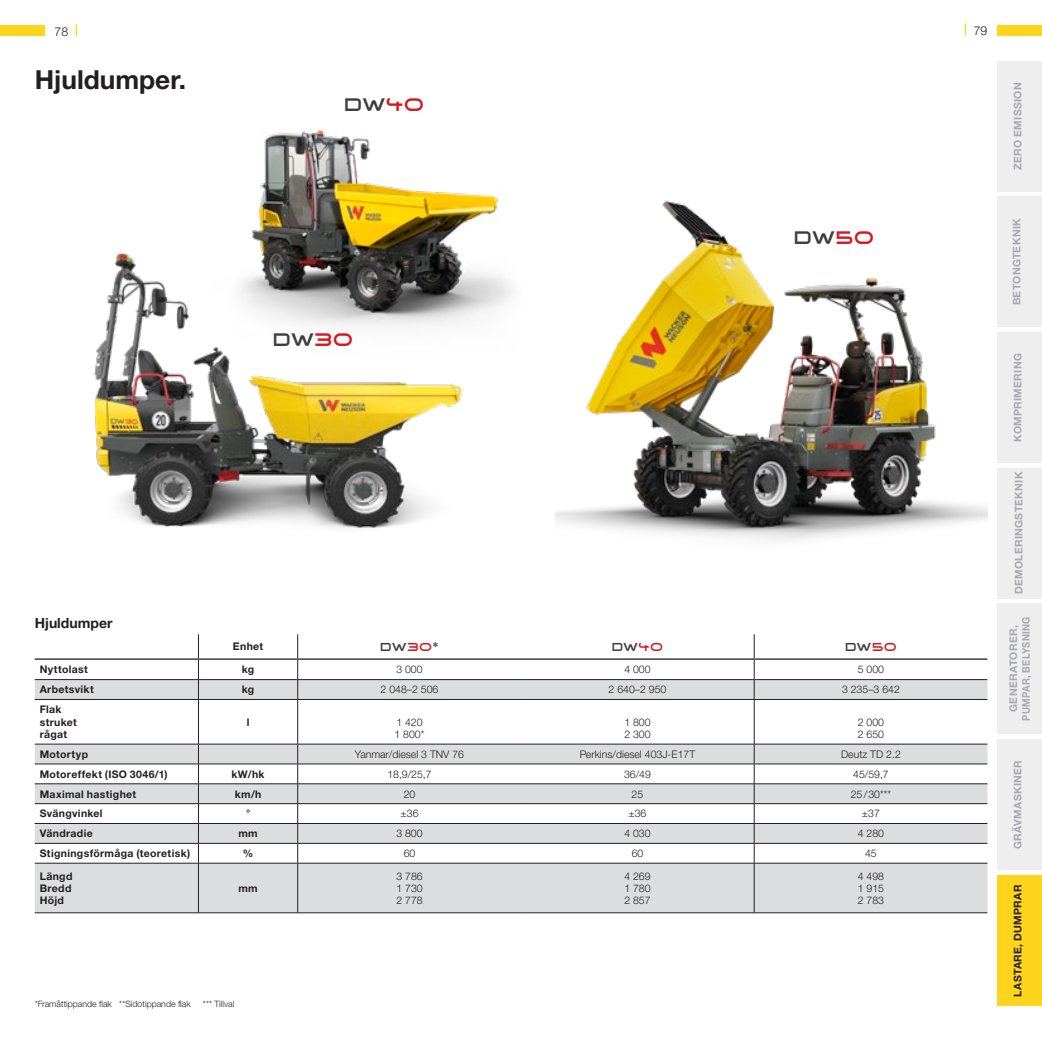
<style>
.page{position:relative;width:1042px;height:1042px;background:#fff}
.page>*{position:absolute;margin:0;border:0;box-sizing:border-box;transform-origin:0 0}
.t1{font:700 26.25px "Helvetica Neue LTW1 G";color:#231f20}
.t2{font:19.25px "Wacker Neuson";color:#3e3e3f}
.t3{font:700 14px "Helvetica Neue LTW1 G";color:#231f20}
.t4{font:12.25px "Wacker Neuson";letter-spacing:.01em;color:#3e3e3f}
.t5{font:300 12.25px "Helvetica Neue LTW1 G";color:#231f20}
.t6{font:300 10.5px/12.2px "Helvetica Neue LTW1 G";color:#231f20}
.t7{font:700 10.5px/12.2px "Helvetica Neue LTW1 G";letter-spacing:.03em;color:#231f20}
.t8{font:700 10.5px/12.6px "Helvetica Neue LTW1 G";letter-spacing:.03em;color:#a8a9ad;text-align:center}
.t9{font:300 8.75px "Helvetica Neue LTW1 G";color:#231f20}
.s1{font-weight:700;color:#fed41d}
.s2{color:#d7171f}
</style>
<div class="page">
<img style="left:251px;top:130px;width:263px;height:182px">
<img style="left:556px;top:200px;width:431px;height:342px">
<img style="left:93px;top:245px;width:393px;height:284px">
<svg style="left:35px;top:680px;width:262px;height:232px;fill:#dcdddf"></svg>
<svg style="left:298px;top:680px;width:689px;height:232px;fill:#dcdddf"></svg>
<hr style="left:35px;top:679px;width:163px;height:1px;background:#231f20">
<hr style="left:198px;top:679px;width:100px;height:1px;background:#231f20">
<svg style="left:198px;top:634px;width:1px;height:65px"></svg>
<hr style="left:298px;top:679px;width:223px;height:1px;background:#231f20">
<svg style="left:297px;top:634px;width:1px;height:65px"></svg>
<hr style="left:521px;top:679px;width:233px;height:1px;background:#231f20">
<hr style="left:754px;top:679px;width:233px;height:1px;background:#231f20">
<svg style="left:754px;top:634px;width:1px;height:65px"></svg>
<hr style="left:35px;top:699px;width:163px;height:1px;background:#231f20">
<hr style="left:198px;top:699px;width:100px;height:1px;background:#231f20">
<hr style="left:198px;top:700px;width:1px;height:44px;background:#231f20">
<hr style="left:298px;top:699px;width:223px;height:1px;background:#231f20">
<hr style="left:297px;top:700px;width:1px;height:44px;background:#231f20">
<hr style="left:521px;top:699px;width:233px;height:1px;background:#231f20">
<hr style="left:754px;top:699px;width:233px;height:1px;background:#231f20">
<hr style="left:754px;top:700px;width:1px;height:44px;background:#231f20">
<hr style="left:35px;top:744px;width:163px;height:1px;background:#231f20">
<hr style="left:198px;top:744px;width:100px;height:1px;background:#231f20">
<hr style="left:298px;top:744px;width:223px;height:1px;background:#231f20">
<hr style="left:521px;top:744px;width:233px;height:1px;background:#231f20">
<hr style="left:754px;top:744px;width:233px;height:1px;background:#231f20">
<hr style="left:35px;top:763px;width:163px;height:1px;background:#231f20">
<hr style="left:198px;top:763px;width:100px;height:1px;background:#231f20">
<hr style="left:298px;top:763px;width:223px;height:1px;background:#231f20">
<hr style="left:521px;top:763px;width:233px;height:1px;background:#231f20">
<hr style="left:754px;top:763px;width:233px;height:1px;background:#231f20">
<hr style="left:35px;top:783px;width:163px;height:1px;background:#231f20">
<hr style="left:198px;top:783px;width:100px;height:1px;background:#231f20">
<hr style="left:298px;top:783px;width:223px;height:1px;background:#231f20">
<hr style="left:521px;top:783px;width:233px;height:1px;background:#231f20">
<hr style="left:754px;top:783px;width:233px;height:1px;background:#231f20">
<hr style="left:35px;top:803px;width:163px;height:1px;background:#231f20">
<hr style="left:198px;top:803px;width:100px;height:1px;background:#231f20">
<hr style="left:298px;top:803px;width:223px;height:1px;background:#231f20">
<hr style="left:521px;top:803px;width:233px;height:1px;background:#231f20">
<hr style="left:754px;top:803px;width:233px;height:1px;background:#231f20">
<hr style="left:35px;top:823px;width:163px;height:1px;background:#231f20">
<hr style="left:198px;top:823px;width:100px;height:1px;background:#231f20">
<hr style="left:298px;top:823px;width:223px;height:1px;background:#231f20">
<hr style="left:521px;top:823px;width:233px;height:1px;background:#231f20">
<hr style="left:754px;top:823px;width:233px;height:1px;background:#231f20">
<hr style="left:35px;top:843px;width:163px;height:1px;background:#231f20">
<hr style="left:198px;top:843px;width:100px;height:1px;background:#231f20">
<svg style="left:198px;top:744px;width:1px;height:119px"></svg>
<hr style="left:298px;top:843px;width:223px;height:1px;background:#231f20">
<svg style="left:297px;top:744px;width:1px;height:119px"></svg>
<hr style="left:521px;top:843px;width:233px;height:1px;background:#231f20">
<hr style="left:754px;top:843px;width:233px;height:1px;background:#231f20">
<svg style="left:754px;top:744px;width:1px;height:119px"></svg>
<hr style="left:35px;top:863px;width:163px;height:1px;background:#231f20">
<hr style="left:198px;top:863px;width:100px;height:1px;background:#231f20">
<hr style="left:198px;top:863px;width:1px;height:49px;background:#231f20">
<hr style="left:298px;top:863px;width:223px;height:1px;background:#231f20">
<hr style="left:297px;top:863px;width:1px;height:49px;background:#231f20">
<hr style="left:521px;top:863px;width:233px;height:1px;background:#231f20">
<hr style="left:754px;top:863px;width:233px;height:1px;background:#231f20">
<hr style="left:754px;top:863px;width:1px;height:49px;background:#231f20">
<hr style="left:35px;top:912px;width:163px;height:1px;background:#231f20">
<hr style="left:198px;top:912px;width:100px;height:1px;background:#231f20">
<hr style="left:298px;top:912px;width:223px;height:1px;background:#231f20">
<hr style="left:521px;top:912px;width:233px;height:1px;background:#231f20">
<hr style="left:754px;top:912px;width:233px;height:1px;background:#231f20">
<hr style="left:35px;top:658px;width:163px;height:2px;background:#231f20">
<hr style="left:198px;top:658px;width:100px;height:2px;background:#231f20">
<hr style="left:298px;top:658px;width:223px;height:2px;background:#231f20">
<hr style="left:521px;top:658px;width:233px;height:2px;background:#231f20">
<hr style="left:754px;top:658px;width:233px;height:2px;background:#231f20">
<div style="left:997px;top:61px;width:45px;height:809px;background:#eeeeef"></div>
<div style="left:0;top:25px;width:45px;height:11px;background:#fed41d"></div>
<div style="left:997px;top:25px;width:45px;height:11px;background:#fed41d"></div>
<div style="left:997px;top:875px;width:45px;height:131px;background:#fed41d"></div>
<p class="t5" style="left:55px;top:24px;width:25px">78 <span class="s1">|</span></p>
<p class="t5" style="left:964px;top:23px;width:25px"><span class="s1">|</span> 79</p>
<h1 class="t1" style="left:35px;top:64px;width:153px">Hjuldumper.</h1>
<h2 class="t2" style="left:344px;top:96px;width:82px">DW<span class="s2">40</span></h2>
<h2 class="t2" style="left:273px;top:331px;width:82px">DW<span class="s2">30</span></h2>
<h2 class="t2" style="left:794px;top:228px;width:82px">DW<span class="s2">50</span></h2>
<h3 class="t3" style="left:35px;top:614px;width:79px">Hjuldumper</h3>
<p class="t7" style="left:233px;top:640px;width:32px">Enhet</p>
<p class="t4" style="left:380px;top:641px;width:60px">DW<span class="s2">30</span>*</p>
<p class="t4" style="left:612px;top:641px;width:53px">DW<span class="s2">40</span></p>
<p class="t4" style="left:845px;top:641px;width:53px">DW<span class="s2">50</span></p>
<p class="t7" style="left:40px;top:663px;width:50px">Nyttolast</p>
<p class="t7" style="left:242px;top:663px;width:14px">kg</p>
<p class="t6" style="left:396px;top:663px;width:28px">3 000</p>
<p class="t6" style="left:624px;top:663px;width:28px">4 000</p>
<p class="t6" style="left:858px;top:663px;width:28px">5 000</p>
<p class="t7" style="left:40px;top:683px;width:56px">Arbetsvikt</p>
<p class="t7" style="left:242px;top:683px;width:14px">kg</p>
<p class="t6" style="left:381px;top:683px;width:59px">2 048–2 506</p>
<p class="t6" style="left:608px;top:683px;width:59px">2 640–2 950</p>
<p class="t6" style="left:842px;top:683px;width:59px">3 235–3 642</p>
<p class="t7" style="left:40px;top:703px;width:39px">Flak struket rågat</p>
<p class="t7" style="left:247px;top:715px;width:4px">l</p>
<p class="t6" style="left:394px;top:715px;width:31px">1 420<br>1 800*</p>
<p class="t6" style="left:624px;top:715px;width:28px">1 800<br>2 300</p>
<p class="t6" style="left:858px;top:715px;width:28px">2 000<br>2 650</p>
<p class="t7" style="left:40px;top:748px;width:50px">Motortyp</p>
<p class="t6" style="left:355px;top:748px;width:111px">Yanmar/diesel 3 TNV 76</p>
<p class="t6" style="left:580px;top:748px;width:117px">Perkins/diesel 403J-E17T</p>
<p class="t6" style="left:841px;top:748px;width:61px">Deutz TD 2.2</p>
<p class="t7" style="left:40px;top:768px;width:129px">Motoreffekt (ISO 3046/1)</p>
<p class="t7" style="left:232px;top:768px;width:34px">kW/hk</p>
<p class="t6" style="left:387px;top:768px;width:46px">18,9/25,7</p>
<p class="t6" style="left:624px;top:768px;width:28px">36/49</p>
<p class="t6" style="left:853px;top:768px;width:37px">45/59,7</p>
<p class="t7" style="left:40px;top:787px;width:98px">Maximal hastighet</p>
<p class="t7" style="left:235px;top:787px;width:28px">km/h</p>
<p class="t6" style="left:404px;top:787px;width:13px">20</p>
<p class="t6" style="left:631px;top:787px;width:13px">25</p>
<p class="t6" style="left:850px;top:787px;width:42px">25/30***</p>
<p class="t7" style="left:40px;top:807px;width:64px">Svängvinkel</p>
<p class="t7" style="left:246px;top:807px;width:6px">°</p>
<p class="t6" style="left:400px;top:807px;width:19px">±36</p>
<p class="t6" style="left:628px;top:807px;width:19px">±36</p>
<p class="t6" style="left:862px;top:807px;width:19px">±37</p>
<p class="t7" style="left:40px;top:827px;width:55px">Vändradie</p>
<p class="t7" style="left:238px;top:827px;width:21px">mm</p>
<p class="t6" style="left:396px;top:827px;width:28px">3 800</p>
<p class="t6" style="left:624px;top:827px;width:28px">4 030</p>
<p class="t6" style="left:858px;top:827px;width:28px">4 280</p>
<p class="t7" style="left:40px;top:847px;width:152px">Stigningsförmåga (teoretisk)</p>
<p class="t7" style="left:243px;top:847px;width:12px">%</p>
<p class="t6" style="left:404px;top:847px;width:13px">60</p>
<p class="t6" style="left:632px;top:847px;width:13px">60</p>
<p class="t6" style="left:865px;top:847px;width:13px">45</p>
<p class="t7" style="left:40px;top:869px;width:34px;text-align:justify">Längd Bredd Höjd</p>
<p class="t6" style="left:396px;top:869px;width:28px;text-align:justify">3 786<br>1 730<br>2 778</p>
<p class="t6" style="left:624px;top:869px;width:28px;text-align:justify">4 269<br>1 780<br>2 857</p>
<p class="t6" style="left:858px;top:869px;width:28px;text-align:justify">4 498<br>1 915<br>2 783</p>
<p class="t7" style="left:238px;top:882px;width:21px">mm</p>
<p class="t9" style="left:35px;top:999px;width:158px">*Framåttippande flak **Sidotippande flak</p>
<p class="t9" style="left:203px;top:999px;width:33px">*** Tillval</p>
<p class="t8" style="left:1011px;top:170px;width:89px;rotate:-90deg">ZERO EMISSION</p>
<p class="t8" style="left:1010px;top:305px;width:88px;rotate:-90deg">BETONGTEKNIK</p>
<p class="t8" style="left:1011px;top:442px;width:90px;rotate:-90deg">KOMPRIMERING</p>
<p class="t8" style="left:1012px;top:594px;width:124px;rotate:-90deg">DEMOLERINGSTEKNIK</p>
<p class="t8" style="left:1007px;top:720px;width:105px;rotate:-90deg">GENERATORER,<br>PUMPAR, BELYSNING</p>
<p class="t8" style="left:1011px;top:849px;width:91px;rotate:-90deg">GRÄVMASKINER</p>
<p class="t7" style="left:1011px;top:996px;width:114px;rotate:-90deg">LASTARE, DUMPRAR</p>
</div>
